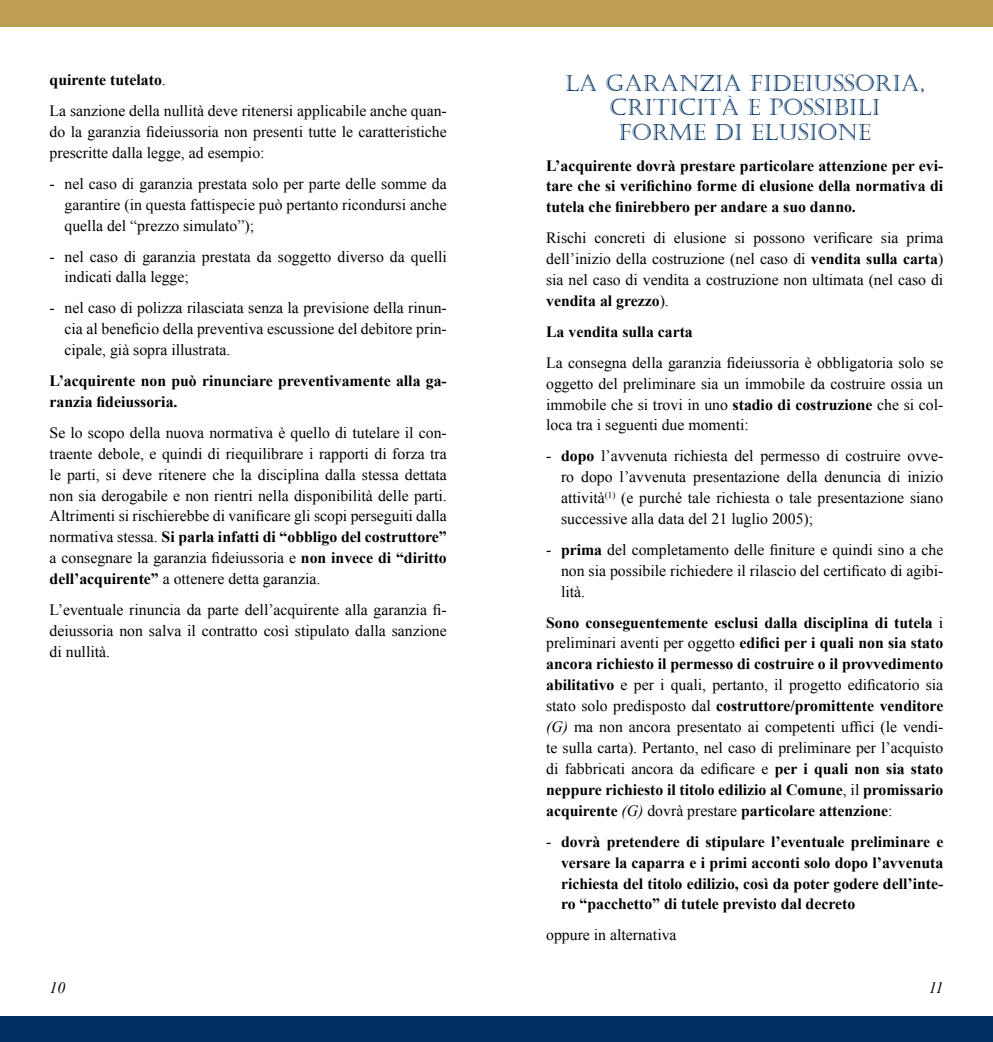
<style>
.page{position:relative;width:993px;height:1042px;background:#fff}
.page>*{position:absolute;margin:0;border:0;box-sizing:border-box;transform-origin:0 0}
.t1{font:22.75px/24.5px "Castellar";color:#003063;text-align:center}
.t2{font:15.75px/21px "Times New Roman";color:#000;text-align:justify}
.t3{font:700 15.75px/21px "Times New Roman";color:#000;text-align:justify}
.t4{font:italic 15.75px "Times New Roman";color:#000}
.s1{font-weight:700}
.s2{font-weight:400}
.s3{font-weight:400;font-style:italic}
</style>
<div class="page">
<div style="left:0;top:0;width:496px;height:27px;background:#be9e55"></div>
<div style="left:0;top:1017px;width:496px;height:25px;background:#003063"></div>
<div style="left:496px;top:0;width:496px;height:27px;background:#be9e55"></div>
<div style="left:496px;top:1017px;width:496px;height:25px;background:#003063"></div>
<p class="t2" style="left:50px;top:64px;width:398px;line-height:30.8px"><span class="s1">quirente tutelato</span>.<br>La sanzione della nullità deve ritenersi applicabile anche quan-</p>
<p class="t2" style="left:50px;top:121px;width:398px">do la garanzia fideiussoria non presenti tutte le caratteristiche prescritte dalla legge, ad esempio:</p>
<p class="t2" style="left:64px;top:173px;width:383px;text-indent:-15px">- nel caso di garanzia prestata solo per parte delle somme da garantire (in questa fattispecie può pertanto ricondursi anche quella del “prezzo simulato”);</p>
<p class="t2" style="left:64px;top:245px;width:384px;text-indent:-15px">- nel caso di garanzia prestata da soggetto diverso da quelli indicati dalla legge;</p>
<p class="t2" style="left:64px;top:297px;width:383px;text-indent:-15px">- nel caso di polizza rilasciata senza la previsione della rinun&shy;cia al beneficio della preventiva escussione del debitore prin&shy;cipale, già sopra illustrata.</p>
<p class="t3" style="left:50px;top:370px;width:398px">L’acquirente non può rinunciare preventivamente alla ga&shy;ranzia fideiussoria.</p>
<p class="t2" style="left:50px;top:422px;width:398px">Se lo scopo della nuova normativa è quello di tutelare il con&shy;traente debole, e quindi di riequilibrare i rapporti di forza tra le parti, si deve ritenere che la disciplina dalla stessa dettata non sia derogabile e non rientri nella disponibilità delle parti.<br>Altrimenti si rischierebbe di vanificare gli scopi perseguiti dalla normativa stessa. <span class="s1">Si parla infatti di “obbligo del costruttore” </span>a consegnare la garanzia fideiussoria e <span class="s1">non invece di “diritto dell’acquirente”</span> a ottenere detta garanzia.</p>
<p class="t2" style="left:50px;top:599px;width:398px">L’eventuale rinuncia da parte dell’acquirente alla garanzia fi&shy;deiussoria non salva il contratto così stipulato dalla sanzione di nullità.</p>
<h1 class="t1" style="left:564px;top:71px;width:361px">LA GARANZIA FIDEIUSSORIA,<br>CRITICITÀ E POSSIBILI<br>FORME DI ELUSIONE</h1>
<p class="t3" style="left:546px;top:154px;width:398px">L’acquirente dovrà prestare particolare attenzione per evi&shy;tare che si verifichino forme di elusione della normativa di tutela che finirebbero per andare a suo danno.</p>
<p class="t2" style="left:546px;top:227px;width:398px">Rischi concreti di elusione si possono verificare sia prima dell’inizio della costruzione (nel caso di <span class="s1">vendita sulla carta</span>) sia nel caso di vendita a costruzione non ultimata (nel caso di <span class="s1">vendita al grezzo</span>).</p>
<p class="t3" style="left:546px;top:321px;width:148px">La vendita sulla carta</p>
<p class="t2" style="left:546px;top:352px;width:398px">La consegna della garanzia fideiussoria è obbligatoria solo se oggetto del preliminare sia un immobile da costruire ossia un immobile che si trovi in uno <span class="s1">stadio di costruzione</span> che si col&shy;loca tra i seguenti due momenti:</p>
<p class="t2" style="left:561px;top:445px;width:383px;text-indent:-15px">- <span class="s1">dopo</span> l’avvenuta richiesta del permesso di costruire ovve&shy;ro dopo l’avvenuta presentazione della denuncia di inizio attività<sup>(1)</sup> (e purché tale richiesta o tale presentazione siano successive alla data del 21 luglio 2005);</p>
<p class="t2" style="left:561px;top:539px;width:383px;text-indent:-15px">- <span class="s1">prima</span> del completamento delle finiture e quindi sino a che non sia possibile richiedere il rilascio del certificato di agibi&shy;lità.</p>
<p class="t3" style="left:546px;top:611px;width:398px">Sono conseguentemente esclusi dalla disciplina di tutela <span class="s2">i preliminari aventi per oggetto</span> edifici per i quali non sia stato ancora richiesto il permesso di costruire o il provvedimento abilitativo <span class="s2">e per i quali, pertanto, il progetto edificatorio sia stato solo predisposto dal</span> costruttore/promittente venditore <span class="s3">(G)</span> <span class="s2">ma non ancora presentato ai competenti uffici (le vendi&shy;te sulla carta). Pertanto, nel caso di preliminare per l’acquisto di fabbricati ancora da edificare e</span> per i quali non sia stato neppure richiesto il titolo edilizio al Comune<span class="s2">, il</span> promissario acquirente <span class="s3">(G)</span> <span class="s2">dovrà prestare</span> particolare attenzione<span class="s2">:</span></p>
<p class="t3" style="left:561px;top:830px;width:383px;text-indent:-15px"><span class="s2">-</span> dovrà pretendere di stipulare l’eventuale preliminare e versare la caparra e i primi acconti solo dopo l’avvenuta richiesta del titolo edilizio, così da poter godere dell’inte&shy;ro “pacchetto” di tutele previsto dal decreto</p>
<p class="t2" style="left:546px;top:924px;width:132px">oppure in alternativa</p>
<p class="t4" style="left:50px;top:977px;width:17px">10</p>
<p class="t4" style="left:928px;top:977px;width:16px">11</p>
</div>
